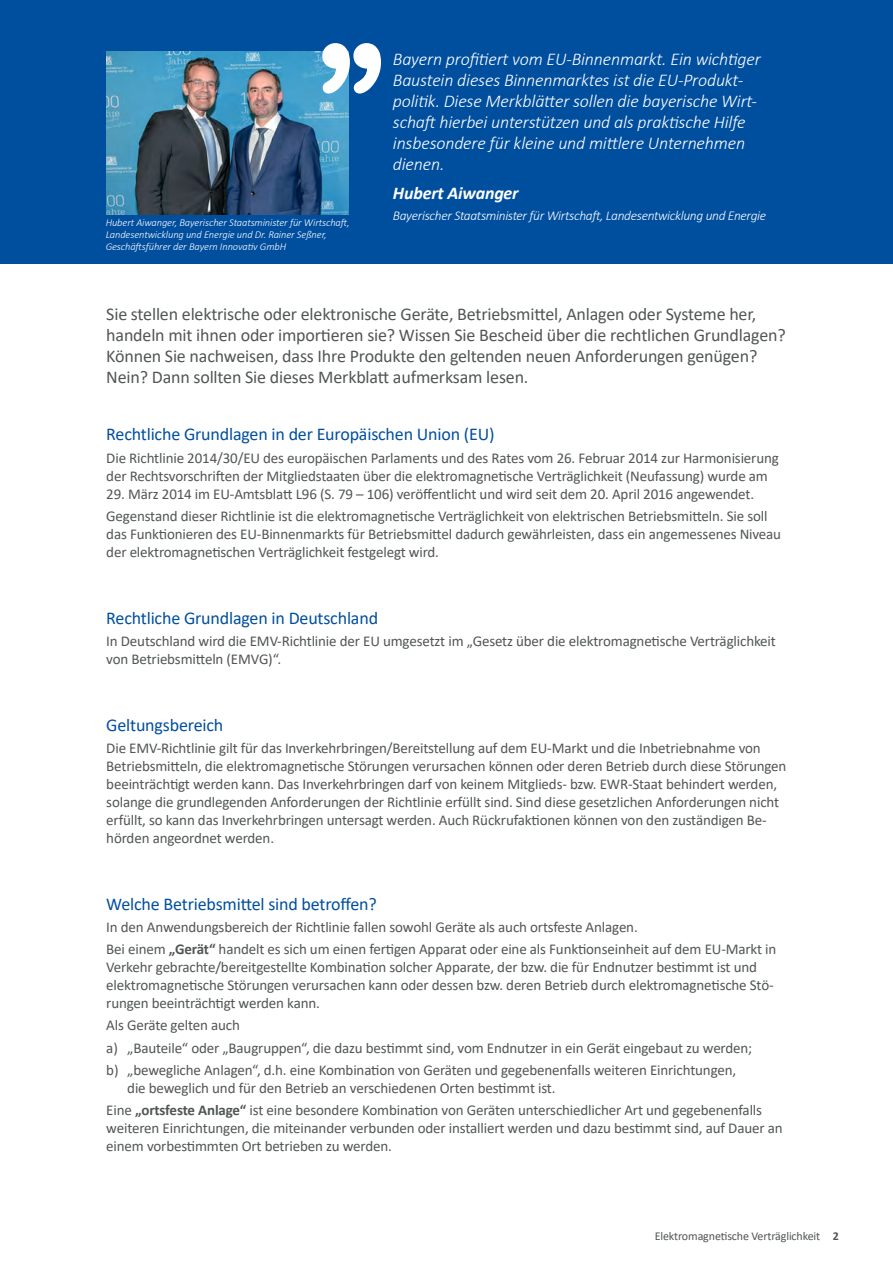
<style>
.page{position:relative;width:893px;height:1263px;background:#fff}
.page>*{position:absolute;margin:0;border:0;box-sizing:border-box;transform-origin:0 0}
.t1{font:18px/21px "Calibri";letter-spacing:-.01em;color:#525556}
.t2{font:italic 300 18px/21px "Calibri";letter-spacing:-.01em;color:#fff}
.t3{font:18px "Calibri";letter-spacing:-.01em;color:#004f9f}
.t4{font:italic 700 18px "Calibri";letter-spacing:-.01em;color:#fff}
.t5{font:15px/18px "Calibri";letter-spacing:-.01em;color:#525556}
.t6{font:italic 300 13.5px "Calibri";letter-spacing:-.025em;color:#fff}
.t7{font:12px "Calibri";letter-spacing:-.01em;color:#525556}
.t8{font:italic 300 10.5px/12px "Calibri";letter-spacing:-.01em;color:#fff}
.s1{font-weight:700}
</style>
<div class="page">
<div style="left:0;top:0;width:893px;height:264px;background:#004f9f"></div>
<img style="left:106px;top:51px;width:243px;height:163px">
<svg style="left:322px;top:43px;width:59px;height:51px"></svg>
<p class="t8" style="left:106px;top:216px;width:245px">Hubert Aiwanger, Bayerischer Staatsminister für Wirtschaft,<br>Landesentwicklung und Energie und Dr. Rainer Seßner,<br>Geschäftsführer der Bayern Innovativ GmbH</p>
<p class="t2" style="left:393px;top:48px;width:369px">Bayern profitiert vom EU-Binnenmarkt. Ein wichtiger Baustein dieses Binnenmarktes ist die EU-Produkt&shy;politik. Diese Merkblätter sollen die bayerische Wirt&shy;schaft hierbei unterstützen und als praktische Hilfe insbesondere für kleine und mittlere Unternehmen dienen.</p>
<p class="t4" style="left:393px;top:180px;width:127px">Hubert Aiwanger</p>
<p class="t6" style="left:393px;top:207px;width:375px">Bayerischer Staatsminister für Wirtschaft, Landesentwicklung und Energie</p>
<p class="t1" style="left:106px;top:303px;width:681px">Sie stellen elektrische oder elektronische Geräte, Betriebsmittel, Anlagen oder Systeme her, handeln mit ihnen oder importieren sie? Wissen Sie Bescheid über die rechtlichen Grundlagen?<br>Können Sie nachweisen, dass Ihre Produkte den geltenden neuen Anforderungen genügen?<br>Nein? Dann sollten Sie dieses Merkblatt aufmerksam lesen.</p>
<p class="t3" style="left:106px;top:422px;width:390px">Rechtliche Grundlagen in der Europäischen Union (EU)</p>
<p class="t5" style="left:106px;top:448px;width:674px">Die Richtlinie 2014/30/EU des europäischen Parlaments und des Rates vom 26. Februar 2014 zur Harmonisierung der Rechtsvorschriften der Mitgliedstaaten über die elektromagnetische Verträglichkeit (Neufassung) wurde am</p>
<p class="t5" style="left:106px;top:482px;width:663px;line-height:22.2px">29. März 2014 im EU-Amtsblatt L96 (S. 79 – 106) veröffentlicht und wird seit dem 20. April 2016 angewendet.<br>Gegenstand dieser Richtlinie ist die elektromagnetische Verträglichkeit von elektrischen Betriebsmitteln. Sie soll</p>
<p class="t5" style="left:106px;top:524px;width:676px">das Funktionieren des EU-Binnenmarkts für Betriebsmittel dadurch gewährleisten, dass ein angemessenes Niveau der elektromagnetischen Verträglichkeit festgelegt wird.</p>
<p class="t3" style="left:106px;top:605px;width:273px">Rechtliche Grundlagen in Deutschland</p>
<p class="t5" style="left:106px;top:631px;width:671px">In Deutschland wird die EMV-Richtlinie der EU umgesetzt im „Gesetz über die elektromagnetische Verträglichkeit von Betriebsmitteln (EMVG)“.</p>
<p class="t3" style="left:106px;top:712px;width:118px">Geltungsbereich</p>
<p class="t5" style="left:106px;top:738px;width:682px">Die EMV-Richtlinie gilt für das Inverkehrbringen/Bereitstellung auf dem EU-Markt und die Inbetriebnahme von Betriebsmitteln, die elektromagnetische Störungen verursachen können oder deren Betrieb durch diese Störungen beeinträchtigt werden kann. Das Inverkehrbringen darf von keinem Mitglieds- bzw. EWR-Staat behindert werden, solange die grundlegenden Anforderungen der Richtlinie erfüllt sind. Sind diese gesetzlichen Anforderungen nicht erfüllt, so kann das Inverkehrbringen untersagt werden. Auch Rückrufaktionen können von den zuständigen Be&shy;hörden angeordnet werden.</p>
<p class="t3" style="left:106px;top:891px;width:272px">Welche Betriebsmittel sind betroffen?</p>
<p class="t5" style="left:106px;top:915px;width:672px;line-height:22.2px">In den Anwendungsbereich der Richtlinie fallen sowohl Geräte als auch ortsfeste Anlagen.<br>Bei einem <span class="s1">„Gerät“</span> handelt es sich um einen fertigen Apparat oder eine als Funktionseinheit auf dem EU-Markt in</p>
<p class="t5" style="left:106px;top:958px;width:669px">Verkehr gebrachte/bereitgestellte Kombination solcher Apparate, der bzw. die für Endnutzer bestimmt ist und elektromagnetische Störungen verursachen kann oder dessen bzw. deren Betrieb durch elektromagnetische Stö&shy;rungen beeinträchtigt werden kann.</p>
<p class="t5" style="left:106px;top:1014px;width:647px;line-height:22.2px">Als Geräte gelten auch<br>a) „Bauteile“ oder „Baugruppen“, die dazu bestimmt sind, vom Endnutzer in ein Gerät eingebaut zu werden; b) „bewegliche Anlagen“, d.h. eine Kombination von Geräten und gegebenenfalls weiteren Einrichtungen,</p>
<p class="t5" style="left:106px;top:1076px;width:657px;line-height:22.2px;text-indent:21px">die beweglich und für den Betrieb an verschiedenen Orten bestimmt ist.<br>Eine <span class="s1">„ortsfeste Anlage“</span> ist eine besondere Kombination von Geräten unterschiedlicher Art und gegebenenfalls</p>
<p class="t5" style="left:106px;top:1119px;width:678px">weiteren Einrichtungen, die miteinander verbunden oder installiert werden und dazu bestimmt sind, auf Dauer an einem vorbestimmten Ort betrieben zu werden.</p>
<p class="t7" style="left:655px;top:1228px;width:186px">Elektromagnetische Verträglichkeit <span class="s1">2</span></p>
</div>
